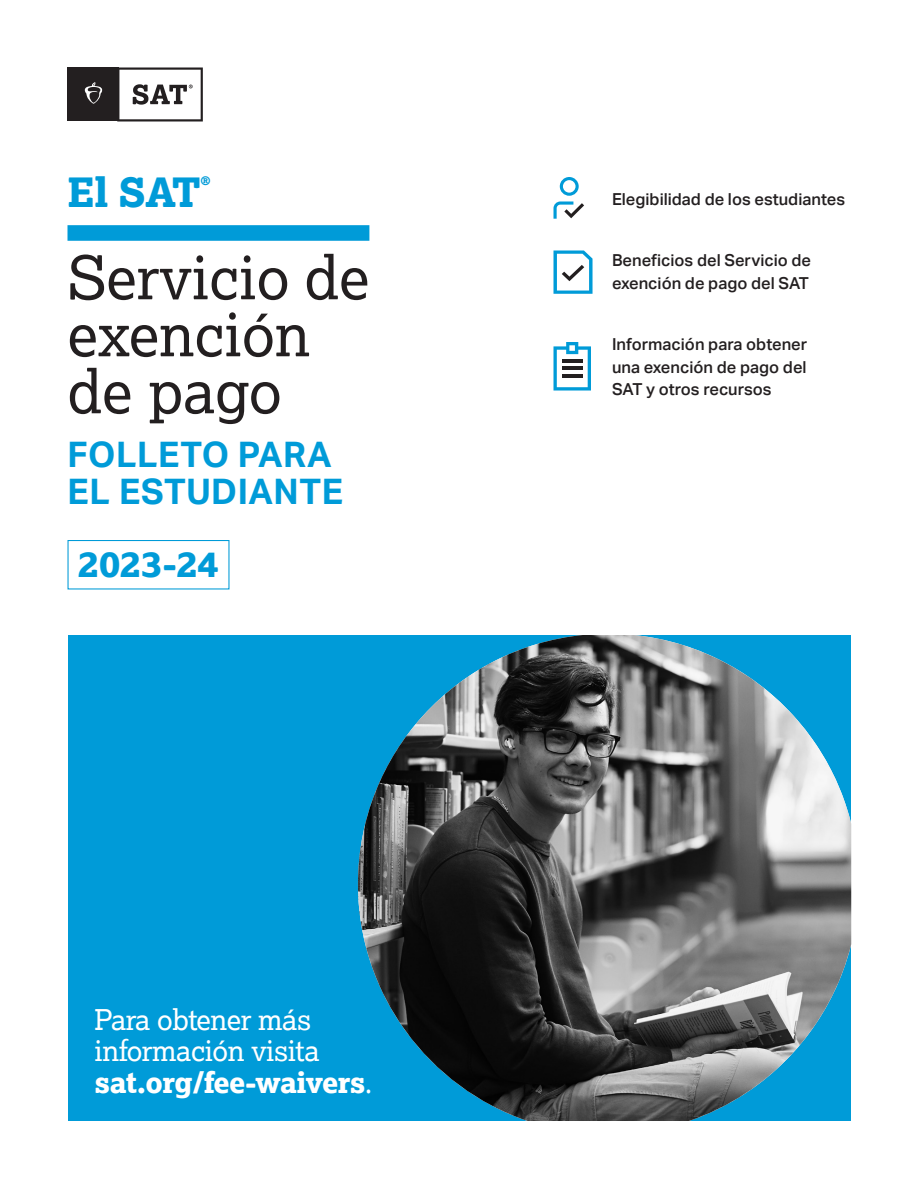
<style>
.page{position:relative;width:918px;height:1188px;background:#fff}
.page>*{position:absolute;margin:0;border:0;box-sizing:border-box;transform-origin:0 0}
.t1{font:60px/57px "Lexia";color:#231f20}
.t2{font:800 40.2px "Lexia";color:#009bd8}
.t3{font:800 36.15px "Lexia";letter-spacing:-.005em;color:#009bd8}
.t4{font:700 35.1px/36.9px "Aktiv Grotesk";letter-spacing:.015em;color:#009bd8}
.t5{font:28.5px/31.5px "Lexia";letter-spacing:-.015em;color:#fff}
.t6{font:500 16.5px/22.5px "Aktiv Grotesk";color:#231f20}
.t7{font:800 11.7px "Lexia";color:#009bd8}
.s1{font-weight:800}
</style>
<div class="page">
<svg style="left:553px;top:177px;width:31px;height:42px"></svg>
<svg style="left:553px;top:250px;width:40px;height:44px"></svg>
<svg style="left:554px;top:342px;width:37px;height:49px"></svg>
<div style="left:68px;top:68px;width:51px;height:54px;background:#231f20"></div>
<svg style="left:85px;top:82px;width:17px;height:22px"></svg>
<svg style="left:117px;top:68px;width:86px;height:54px"></svg>
<div style="left:67px;top:540px;width:163px;height:49px;border:1px solid #009bd8"></div>
<div style="left:68px;top:225px;width:301px;height:16px;background:#009bd8"></div>
<div style="left:68px;top:635px;width:783px;height:486px;background:#009bd8"></div>
<img style="left:358px;top:635px;width:493px;height:486px">
<h2 class="t2" style="left:68px;top:166px;width:135px">El SAT</h2>
<p class="t7" style="left:200px;top:173px;width:12px">®</p>
<h1 class="t1" style="left:68px;top:248px;width:303px">Servicio de exención de pago</h1>
<h3 class="t4" style="left:68px;top:437px;width:277px">FOLLETO PARA<br>EL ESTUDIANTE</h3>
<h3 class="t3" style="left:78px;top:540px;width:142px">2023-24</h3>
<h3 class="t5" style="left:94px;top:1003px;width:280px">Para obtener más información visita <span class="s1">sat.org/fee-waivers</span>.</h3>
<p class="t6" style="left:612px;top:188px;width:235px">Elegibilidad de los estudiantes</p>
<p class="t6" style="left:612px;top:249px;width:201px">Beneficios del Servicio de exención de pago del SAT</p>
<p class="t6" style="left:612px;top:333px;width:197px;text-align:justify">Información para obtener una exención de pago del SAT y otros recursos</p>
</div>
